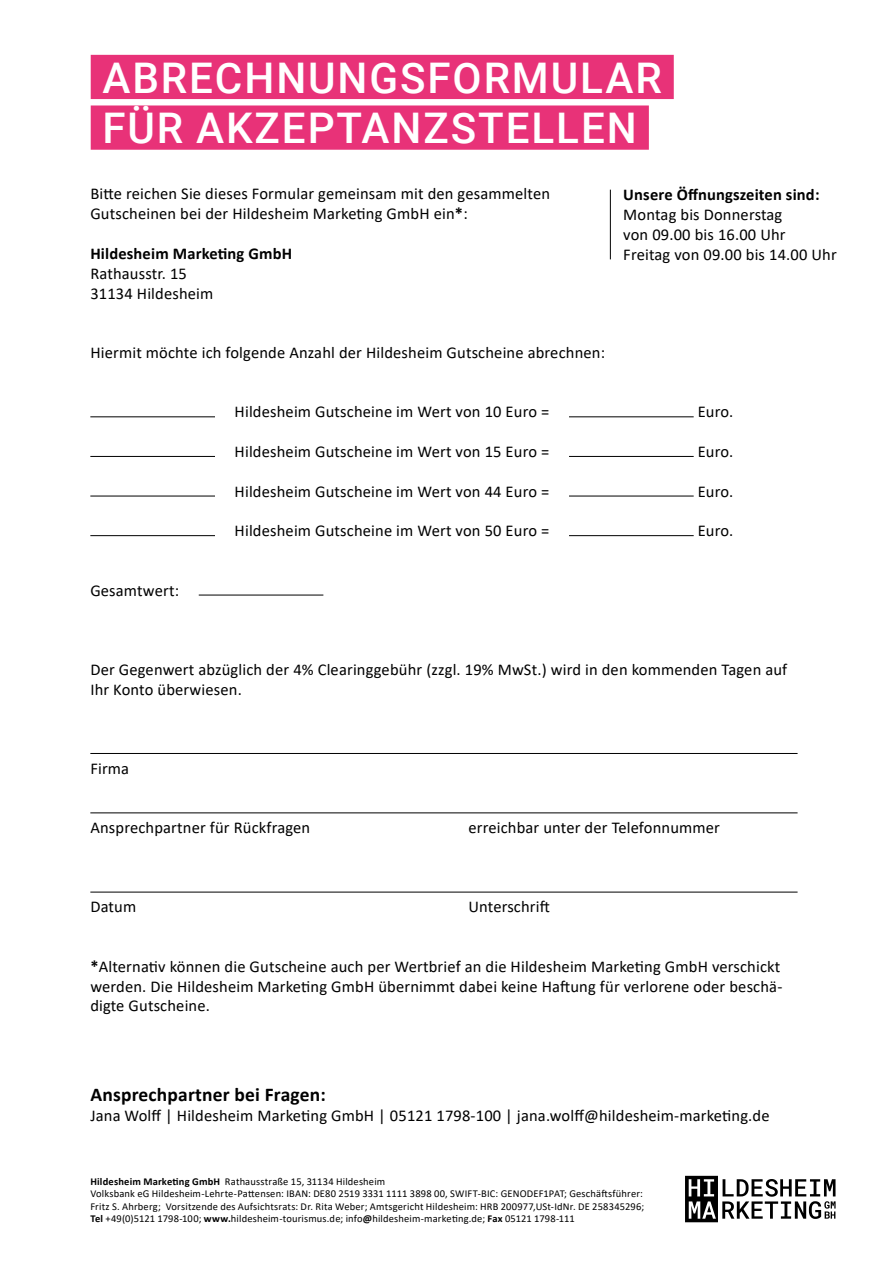
<style>
.page{position:relative;width:893px;height:1263px;background:#fff}
.page>*{position:absolute;margin:0;border:0;box-sizing:border-box;transform-origin:0 0}
.t1{font:500 42.15px/50.7px "Roboto";letter-spacing:.045em;color:#fff}
.t2{font:700 19.5px "Calibri";letter-spacing:.01em;color:#000}
.t3{font:16.5px/19.8px "Calibri";letter-spacing:.01em;color:#000}
.t4{font:700 16.5px "Calibri";letter-spacing:.01em;color:#000}
.t5{font:10.5px/12.6px "Calibri";letter-spacing:.015em;color:#000}
.s1{font-weight:700}
</style>
<div class="page">
<svg style="left:685px;top:1176px;width:151px;height:46px"></svg>
<hr style="left:90px;top:416px;width:125px;height:1px;background:#000">
<hr style="left:569px;top:416px;width:125px;height:1px;background:#000">
<hr style="left:90px;top:456px;width:125px;height:1px;background:#000">
<hr style="left:569px;top:456px;width:125px;height:1px;background:#000">
<hr style="left:90px;top:496px;width:125px;height:1px;background:#000">
<hr style="left:569px;top:496px;width:125px;height:1px;background:#000">
<hr style="left:90px;top:535px;width:125px;height:1px;background:#000">
<hr style="left:569px;top:535px;width:125px;height:1px;background:#000">
<hr style="left:199px;top:595px;width:124px;height:1px;background:#000">
<hr style="left:90px;top:753px;width:708px;height:1px;background:#000">
<hr style="left:90px;top:812px;width:708px;height:1px;background:#000">
<hr style="left:90px;top:892px;width:708px;height:1px;background:#000">
<div style="left:91px;top:55px;width:583px;height:44px;background:#e83278"></div>
<div style="left:91px;top:105px;width:558px;height:45px;background:#e83278"></div>
<hr style="left:610px;top:190px;width:1px;height:69px;background:#000">
<h1 class="t1" style="left:102px;top:51px;width:561px">ABRECHNUNGSFORMULAR<br>FÜR AKZEPTANZSTELLEN</h1>
<p class="t3" style="left:90px;top:184px;width:461px">Bitte reichen Sie dieses Formular gemeinsam mit den gesammelten<br>Gutscheinen bei der Hildesheim Marketing GmbH ein<span class="s1">*</span>:</p>
<p class="t4" style="left:90px;top:242px;width:203px">Hildesheim Marketing GmbH</p>
<p class="t3" style="left:90px;top:263px;width:125px">Rathausstr. 15<br>31134 Hildesheim</p>
<p class="t3" style="left:90px;top:342px;width:516px">Hiermit möchte ich folgende Anzahl der Hildesheim Gutscheine abrechnen:</p>
<p class="t4" style="left:623px;top:183px;width:198px">Unsere Öffnungszeiten sind:</p>
<p class="t3" style="left:623px;top:204px;width:215px">Montag bis Donnerstag<br>von 09.00 bis 16.00 Uhr<br>Freitag von 09.00 bis 14.00 Uhr</p>
<p class="t3" style="left:90px;top:580px;width:90px">Gesamtwert:</p>
<p class="t3" style="left:235px;top:401px;width:316px">Hildesheim Gutscheine im Wert von 10 Euro =</p>
<p class="t3" style="left:698px;top:401px;width:37px">Euro.</p>
<p class="t3" style="left:235px;top:441px;width:316px">Hildesheim Gutscheine im Wert von 15 Euro =</p>
<p class="t3" style="left:698px;top:441px;width:37px">Euro.</p>
<p class="t3" style="left:235px;top:481px;width:316px">Hildesheim Gutscheine im Wert von 44 Euro =</p>
<p class="t3" style="left:698px;top:481px;width:37px">Euro.</p>
<p class="t3" style="left:235px;top:520px;width:316px">Hildesheim Gutscheine im Wert von 50 Euro =</p>
<p class="t3" style="left:698px;top:520px;width:37px">Euro.</p>
<p class="t3" style="left:90px;top:659px;width:698px">Der Gegenwert abzüglich der 4% Clearinggebühr (zzgl. 19% MwSt.) wird in den kommenden Tagen auf<br>Ihr Konto überwiesen.</p>
<p class="t3" style="left:90px;top:758px;width:40px">Firma</p>
<p class="t3" style="left:90px;top:817px;width:221px">Ansprechpartner für Rückfragen</p>
<p class="t3" style="left:468px;top:817px;width:253px">erreichbar unter der Telefonnummer</p>
<p class="t3" style="left:90px;top:896px;width:47px">Datum</p>
<p class="t3" style="left:468px;top:896px;width:83px">Unterschrift</p>
<p class="t3" style="left:90px;top:956px;width:693px"><span class="s1">*</span>Alternativ können die Gutscheine auch per Wertbrief an die Hildesheim Marketing GmbH verschickt werden. Die Hildesheim Marketing GmbH übernimmt dabei keine Haftung für verlorene oder beschä&shy;digte Gutscheine.</p>
<p class="t2" style="left:90px;top:1081px;width:237px">Ansprechpartner bei Fragen:</p>
<p class="t3" style="left:90px;top:1105px;width:681px">Jana Wolff | Hildesheim Marketing GmbH | 05121 1798-100 | jana.wolff@hildesheim-marketing.de</p>
<p class="t5" style="left:90px;top:1174px;width:555px"><span class="s1">Hildesheim Marketing GmbH</span> Rathausstraße 15, 31134 Hildesheim<br>Volksbank eG Hildesheim-Lehrte-Pattensen: IBAN: DE80 2519 3331 1111 3898 00, SWIFT-BIC: GENODEF1PAT; Geschäftsführer:<br>Fritz S. Ahrberg; Vorsitzende des Aufsichtsrats: Dr. Rita Weber; Amtsgericht Hildesheim: HRB 200977,USt-IdNr. DE 258345296; <span class="s1">Tel</span> +49(0)5121 1798-100; <span class="s1">www.</span>hildesheim-tourismus.de; info<span class="s1">@</span>hildesheim-marketing.de; <span class="s1">Fax</span> 05121 1798-111</p>
</div>
